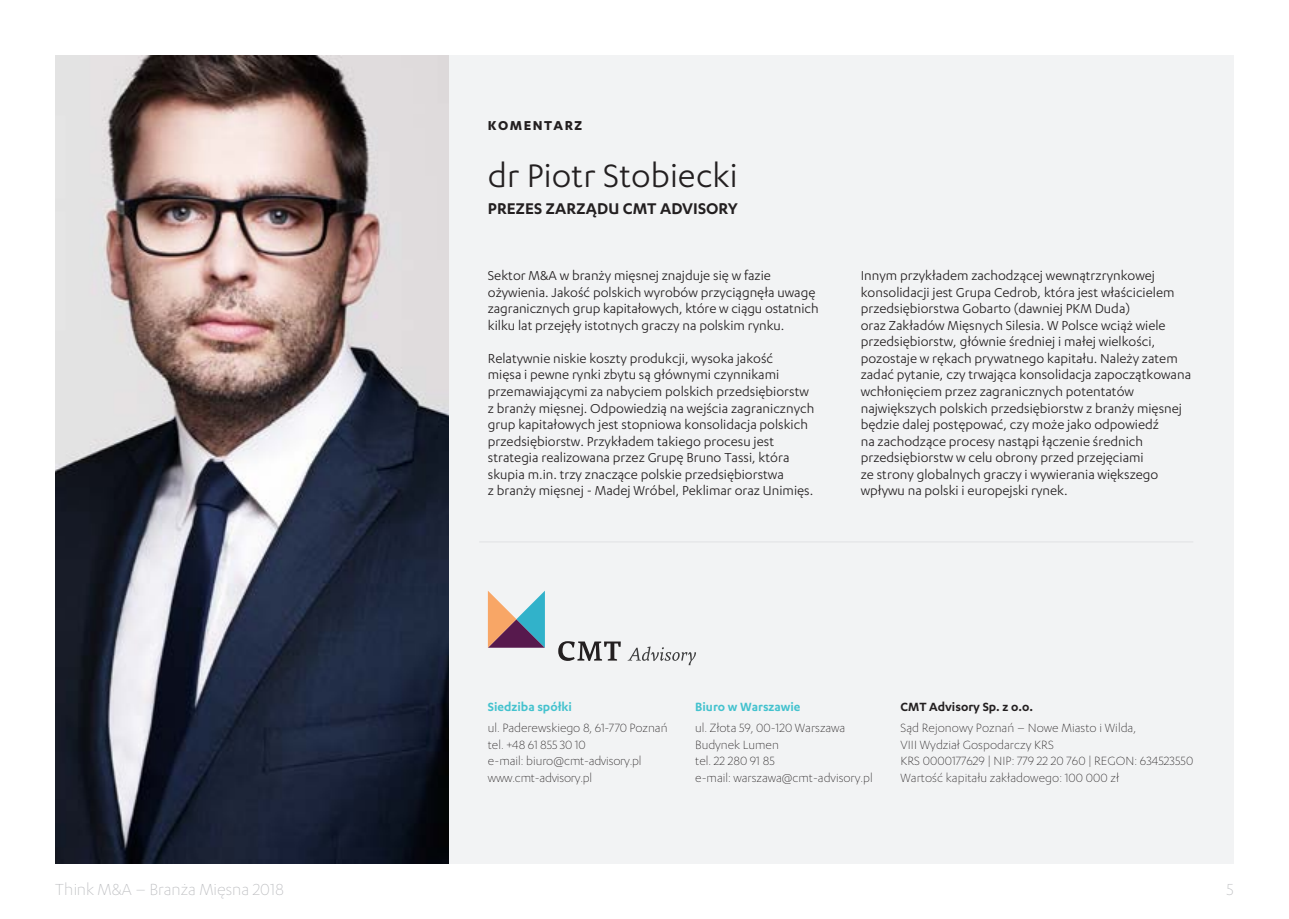
<style>
.page{position:relative;width:1289px;height:919px;background:#fff}
.page>*{position:absolute;margin:0;border:0;box-sizing:border-box;transform-origin:0 0}
.t1{font:37.5px "Karbon";letter-spacing:.005em;color:#231f20}
.t2{font:300 18.6px "Karbon";color:#bcbdc0}
.t3{font:600 18px "Karbon";letter-spacing:.005em;color:#231f20}
.t4{font:15px/16.5px "Karbon";color:#231f20}
.t5{font:700 15px "Karbon";letter-spacing:.1em;color:#231f20}
.t6{font:300 13.8px/16.6px "Karbon";letter-spacing:.005em;color:#231f20}
.t7{font:600 13.8px "Karbon";color:#44c2ce}
.t8{font:600 13.8px "Karbon";color:#231f20}
</style>
<div class="page">
<div style="left:55px;top:55px;width:1178px;height:808px;background:#f2f3f4"></div>
<img style="left:55px;top:55px;width:393px;height:808px">
<svg style="left:627px;top:646px;width:69px;height:19px"></svg>
<svg style="left:558px;top:641px;width:62px;height:20px"></svg>
<hr style="left:479px;top:541px;width:714px;height:1px;background:#e6e7e9">
<hr style="left:428px;top:0;width:1px;height:918px;background:#a8a9ad">
<hr style="left:467px;top:0;width:1px;height:918px;background:#a8a9ad">
<svg style="left:75px;top:55px;width:20px;height:809px;background:#7a7c81"></svg>
<svg style="left:408px;top:55px;width:20px;height:809px;background:#6b6e78"></svg>
<svg style="left:468px;top:591px;width:77px;height:273px"></svg>
<p class="t5" style="left:488px;top:117px;width:96px">KOMENTARZ</p>
<h1 class="t1" style="left:488px;top:155px;width:251px">dr Piotr Stobiecki</h1>
<p class="t3" style="left:488px;top:199px;width:251px">PREZES ZARZĄDU CMT ADVISORY</p>
<p class="t4" style="left:488px;top:267px;width:332px">Sektor M&amp;A w branży mięsnej znajduje się w fazie ożywienia. Jakość polskich wyrobów przyciągnęła uwagę zagranicznych grup kapitałowych, które w ciągu ostatnich kilku lat przejęły istotnych graczy na polskim rynku.</p>
<p class="t4" style="left:488px;top:350px;width:328px">Relatywnie niskie koszty produkcji, wysoka jakość<br>mięsa i pewne rynki zbytu są głównymi czynnikami przemawiającymi za nabyciem polskich przedsiębiorstw z branży mięsnej. Odpowiedzią na wejścia zagranicznych grup kapitałowych jest stopniowa konsolidacja polskich przedsiębiorstw. Przykładem takiego procesu jest strategia realizowana przez Grupę Bruno Tassi, która skupia m.in. trzy znaczące polskie przedsiębiorstwa<br>z branży mięsnej - Madej Wróbel, Peklimar oraz Unimięs.</p>
<p class="t4" style="left:860px;top:267px;width:332px">Innym przykładem zachodzącej wewnątrzrynkowej konsolidacji jest Grupa Cedrob, która jest właścicielem przedsiębiorstwa Gobarto (dawniej PKM Duda)<br>oraz Zakładów Mięsnych Silesia. W Polsce wciąż wiele przedsiębiorstw, głównie średniej i małej wielkości, pozostaje w rękach prywatnego kapitału. Należy zatem zadać pytanie, czy trwająca konsolidacja zapoczątkowana wchłonięciem przez zagranicznych potentatów największych polskich przedsiębiorstw z branży mięsnej będzie dalej postępować, czy może jako odpowiedź<br>na zachodzące procesy nastąpi łączenie średnich przedsiębiorstw w celu obrony przed przejęciami<br>ze strony globalnych graczy i wywierania większego wpływu na polski i europejski rynek.</p>
<p class="t7" style="left:488px;top:699px;width:86px">Siedziba spółki</p>
<p class="t6" style="left:488px;top:719px;width:181px">ul. Paderewskiego 8, 61-770 Poznań tel. +48 61 855 30 10<br>e-mail: biuro@cmt-advisory.pl www.cmt-advisory.pl</p>
<p class="t7" style="left:695px;top:699px;width:107px">Biuro w Warszawie</p>
<p class="t8" style="left:900px;top:699px;width:134px">CMT Advisory Sp. z o.o.</p>
<p class="t6" style="left:900px;top:719px;width:294px">Sąd Rejonowy Poznań – Nowe Miasto i Wilda,<br>VIII Wydział Gospodarczy KRS<br>KRS 0000177629 | NIP: 779 22 20 760 | REGON: 634523550<br>Wartość kapitału zakładowego: 100 000 zł</p>
<p class="t6" style="left:695px;top:719px;width:179px">ul. Złota 59, 00-120 Warszawa<br>Budynek Lumen<br>tel. 22 280 91 85<br>e-mail: warszawa@cmt-advisory.pl</p>
<p class="t2" style="left:55px;top:878px;width:230px">Think M&amp;A – Branża Mięsna 2018</p>
<p class="t2" style="left:1226px;top:878px;width:9px">5</p>
</div>
